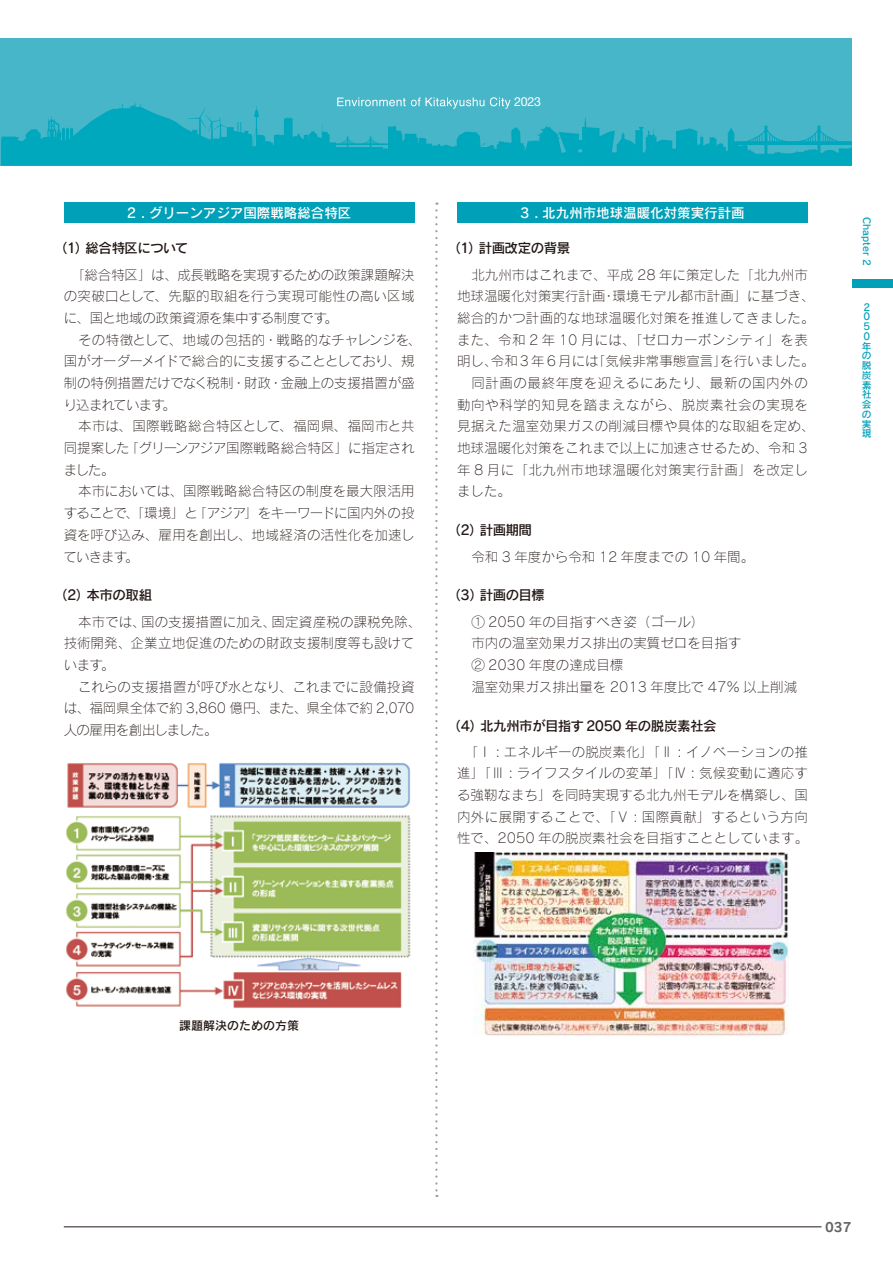
<style>
.page{position:relative;width:893px;height:1263px;background:#fff}
.page>*{position:absolute;margin:0;border:0;box-sizing:border-box;transform-origin:0 0}
.t1{font:13.5px/21.8px "Rodin Pro L";color:#221815;text-align:justify}
.t2{font:13.5px "Rodin Pro DB";letter-spacing:-.035em;color:#221815}
.t3{font:13.5px "Rodin Pro L";letter-spacing:.02em;color:#221815}
.t4{font:13.5px "Rodin Pro DB";color:#fff}
.t5{font:13.5px "Rodin Pro L";letter-spacing:.025em;color:#221815}
.t6{font:13.5px "Rodin Pro L";letter-spacing:.045em;color:#221815}
.t7{font:13.5px "Rodin Pro L";letter-spacing:.035em;color:#221815}
.t8{font:13.5px "Rodin Pro L";letter-spacing:.04em;color:#221815}
.t9{font:13.5px "Rodin Pro DB";letter-spacing:-.055em;color:#221815}
.t10{font:12.75px "Rodin Pro B";color:#656464}
.t11{font:12.45px "Helvetica Neue LT Std";color:#fff}
.t12{font:12px "Rodin Pro DB";color:#221815}
.t13{font:9.75px/9.8px "Rodin Pro DB";color:#00a0b8}
</style>
<div class="page">
<div style="left:0;top:38px;width:852px;height:128px;background:#47b6c8"></div>
<svg style="left:1px;top:103px;width:851px;height:63px"></svg>
<svg style="left:528px;top:140px;width:12px;height:2px"></svg>
<svg style="left:337px;top:97px;width:173px;height:12px"></svg>
<div style="left:852px;top:279px;width:41px;height:9px;background:#00a0b8"></div>
<div style="left:64px;top:203px;width:351px;height:20px;background:#00a0b8"></div>
<img style="left:66px;top:763px;width:345px;height:245px">
<div style="left:457px;top:203px;width:351px;height:20px;background:#00a0b8"></div>
<img style="left:473px;top:852px;width:316px;height:183px">
<hr style="left:64px;top:1226px;width:757px;height:1px;background:#221815">
<svg style="left:435px;top:203px;width:3px;height:994px"></svg>
<p class="t4" style="left:127px;top:204px;width:226px">2 . グリーンアジア国際戦略総合特区</p>
<p class="t9" style="left:54px;top:239px;width:136px">（1）総合特区について</p>
<p class="t1" style="left:64px;top:263px;width:352px;text-indent:8px">「総合特区」は、成長戦略を実現するための政策課題解決の突破口として、先駆的取組を行う実現可能性の高い区域に、国と地域の政策資源を集中する制度です。</p>
<p class="t1" style="left:64px;top:328px;width:359px;text-align:left;text-indent:14px">その特徴として、地域の包括的・戦略的なチャレンジを、国がオーダーメイドで総合的に支援することとしており、規制の特例措置だけでなく税制・財政・金融上の支援措置が盛り込まれています。</p>
<p class="t1" style="left:64px;top:415px;width:352px;text-indent:14px">本市は、国際戦略総合特区として、福岡県、福岡市と共同提案した「グリーンアジア国際戦略総合特区」に指定されました。</p>
<p class="t1" style="left:64px;top:480px;width:352px;text-indent:14px">本市においては、国際戦略総合特区の制度を最大限活用することで、「環境」と「アジア」をキーワードに国内外の投資を呼び込み、雇用を創出し、地域経済の活性化を加速していきます。</p>
<p class="t2" style="left:54px;top:586px;width:99px">（2）本市の取組</p>
<p class="t1" style="left:64px;top:610px;width:359px;text-align:left;text-indent:14px">本市では、国の支援措置に加え、固定資産税の課税免除、技術開発、企業立地促進のための財政支援制度等も設けています。</p>
<p class="t1" style="left:64px;top:675px;width:352px;text-indent:14px">これらの支援措置が呼び水となり、これまでに設備投資は、福岡県全体で約 3,860 億円、また、県全体で約 2,070人の雇用を創出しました。</p>
<p class="t11" style="left:514px;top:95px;width:28px">2023</p>
<p class="t4" style="left:520px;top:204px;width:226px">3 . 北九州市地球温暖化対策実行計画</p>
<p class="t2" style="left:448px;top:239px;width:124px">（1）計画改定の背景</p>
<p class="t1" style="left:471px;top:263px;width:338px">北九州市はこれまで、平成 28 年に策定した「北九州市</p>
<p class="t1" style="left:457px;top:285px;width:359px">地球温暖化対策実行計画・環境モデル都市計画」に基づき、</p>
<p class="t3" style="left:457px;top:309px;width:359px">総合的かつ計画的な地球温暖化対策を推進してきました。</p>
<p class="t5" style="left:457px;top:331px;width:352px">また、令和 2 年 10 月には、「ゼロカーボンシティ」を表</p>
<p class="t1" style="left:457px;top:350px;width:359px">明し、令和 3年 6月には「気候非常事態宣言」を行いました。</p>
<p class="t8" style="left:471px;top:374px;width:338px">同計画の最終年度を迎えるにあたり、最新の国内外の</p>
<p class="t6" style="left:457px;top:396px;width:352px">動向や科学的知見を踏まえながら、脱炭素社会の実現を</p>
<p class="t3" style="left:457px;top:418px;width:359px">見据えた温室効果ガスの削減目標や具体的な取組を定め、</p>
<p class="t1" style="left:457px;top:437px;width:352px">地球温暖化対策をこれまで以上に加速させるため、令和 3</p>
<p class="t7" style="left:457px;top:461px;width:352px">年 8 月に「北九州市地球温暖化対策実行計画」を改定し</p>
<p class="t1" style="left:457px;top:480px;width:55px">ました。</p>
<p class="t2" style="left:448px;top:521px;width:86px">（2）計画期間</p>
<p class="t1" style="left:471px;top:545px;width:284px">令和 3 年度から令和 12 年度までの 10 年間。</p>
<p class="t2" style="left:448px;top:586px;width:99px">（3）計画の目標</p>
<p class="t1" style="left:471px;top:610px;width:327px;text-align:left">① 2050 年の目指すべき姿（ゴール）<br>市内の温室効果ガス排出の実質ゼロを目指す<br>② 2030 年度の達成目標<br>温室効果ガス排出量を 2013 年度比で 47% 以上削減</p>
<p class="t2" style="left:448px;top:716px;width:271px">（4）北九州市が目指す 2050 年の脱炭素社会</p>
<p class="t1" style="left:457px;top:740px;width:353px;text-align:center">「Ⅰ : エネルギーの脱炭素化」「Ⅱ : イノベーションの推進」「Ⅲ : ライフスタイルの変革」「Ⅳ : 気候変動に適応する強靭なまち」を同時実現する北九州モデルを構築し、国内外に展開することで、「Ⅴ : 国際貢献」するという方向性で、2050 年の脱炭素社会を目指すこととしています。</p>
<p class="t13" style="left:872px;top:217px;width:50px;rotate:90deg">Chapter 2</p>
<p class="t13" style="left:862px;top:302px;width:11px">2<br>0<br>5<br>0年の脱炭素社会の実現</p>
<p class="t12" style="left:179px;top:1018px;width:121px">課題解決のための方策</p>
<p class="t10" style="left:825px;top:1218px;width:28px">037</p>
</div>
